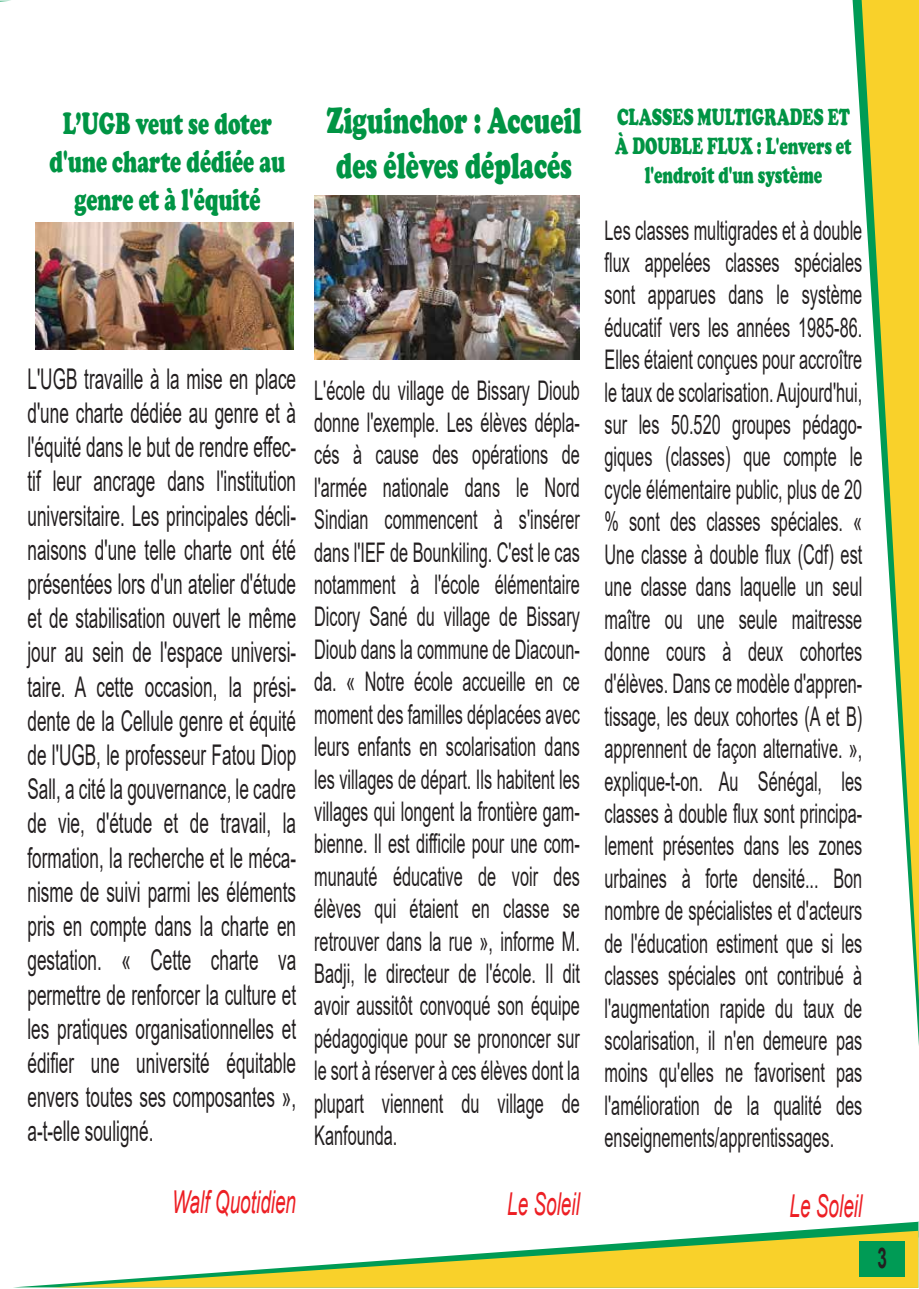
<style>
.page{position:relative;width:919px;height:1289px;background:#fff}
.page>*{position:absolute;margin:0;border:0;box-sizing:border-box;transform-origin:0 0}
.t1{font:900 37.5px/45px "Cooper";color:#009444;scale:.66 1}
.t2{font:900 31.5px/37.8px "Cooper";color:#009444;text-align:center;scale:.66 1}
.t3{font:italic 31.5px "Arial";color:#ed1f24;scale:.6 1}
.t4{font:28.5px/34.2px "Arial";color:#231f20;text-align:justify;scale:.6 1}
.t5{font:700 28.5px "Arial";color:#231f20;scale:.6 1}
.t6{font:27px/32.4px "Arial";color:#231f20;text-align:justify;scale:.6 1}
.t7{font:900 24px/28.8px "Cooper";color:#009444;text-align:center;scale:.66 1}
</style>
<div class="page">
<svg style="left:19px;top:1221px;width:899px;height:66px"></svg>
<svg style="left:53px;top:1230px;width:865px;height:57px"></svg>
<svg style="left:852px;top:0;width:66px;height:1030px"></svg>
<svg style="left:861px;top:0;width:57px;height:1000px"></svg>
<div style="left:859px;top:1240px;width:45px;height:36px;background:#009b55"></div>
<img style="left:36px;top:222px;width:257px;height:127px">
<img style="left:314px;top:195px;width:266px;height:165px">
<p class="t2" style="left:50px;top:105px;width:359px">L’UGB veut se doter d'une charte dédiée au genre et à l'équité</p>
<h1 class="t1" style="left:327px;top:98px;width:387px">Ziguinchor : Accueil des élèves déplacés</h1>
<p class="t4" style="left:27px;top:361px;width:449px">L'UGB travaille à la mise en place d'une charte dédiée au genre et à l'équité dans le but de rendre effec&shy;tif leur ancrage dans l'institution universitaire. Les principales décli&shy;naisons d'une telle charte ont été présentées lors d'un atelier d'étude et de stabilisation ouvert le même jour au sein de l'espace universi&shy;taire. A cette occasion, la prési&shy;dente de la Cellule genre et équité de l'UGB, le professeur Fatou Diop Sall, a cité la gouvernance, le cadre de vie, d'étude et de travail, la formation, la recherche et le méca&shy;nisme de suivi parmi les éléments pris en compte dans la charte en gestation. « Cette charte va permettre de renforcer la culture et les pratiques organisationnelles et édifier une université équitable envers toutes ses composantes », a-t-elle souligné.</p>
<p class="t3" style="left:172px;top:1181px;width:208px">Walf Quotidien</p>
<p class="t6" style="left:314px;top:373px;width:444px">L'école du village de Bissary Dioub donne l'exemple. Les élèves dépla&shy;cés à cause des opérations de l'armée nationale dans le Nord Sindian commencent à s'insérer dans l'IEF de Bounkiling. C'est le cas notamment à l'école élémentaire Dicory Sané du village de Bissary Dioub dans la commune de Diacoun&shy;da. « Notre école accueille en ce moment des familles déplacées avec leurs enfants en scolarisation dans les villages de départ. Ils habitent les villages qui longent la frontière gam&shy;bienne. Il est difficile pour une com&shy;munauté éducative de voir des élèves qui étaient en classe se retrouver dans la rue », informe M.<br>Badji, le directeur de l'école. Il dit avoir aussitôt convoqué son équipe pédagogique pour se prononcer sur le sort à réserver à ces élèves dont la plupart viennent du village de Kanfounda.</p>
<p class="t3" style="left:507px;top:1183px;width:123px">Le Soleil</p>
<p class="t7" style="left:615px;top:103px;width:359px">CLASSES MULTIGRADES ET<br>À DOUBLE FLUX : L'envers et l'endroit d'un système</p>
<p class="t6" style="left:604px;top:214px;width:431px">Les classes multigrades et à double flux appelées classes spéciales sont apparues dans le système éducatif vers les années 1985-86.<br>Elles étaient conçues pour accroître le taux de scolarisation. Aujourd'hui, sur les 50.520 groupes pédago&shy;giques (classes) que compte le cycle élémentaire public, plus de 20 % sont des classes spéciales. « Une classe à double flux (Cdf) est une classe dans laquelle un seul maître ou une seule maitresse donne cours à deux cohortes d'élèves. Dans ce modèle d'appren&shy;tissage, les deux cohortes (A et B) apprennent de façon alternative. », explique-t-on. Au Sénégal, les classes à double flux sont principa&shy;lement présentes dans les zones urbaines à forte densité... Bon nombre de spécialistes et d'acteurs de l'éducation estiment que si les classes spéciales ont contribué à l'augmentation rapide du taux de scolarisation, il n'en demeure pas moins qu'elles ne favorisent pas l'amélioration de la qualité des enseignements/apprentissages.</p>
<p class="t3" style="left:789px;top:1185px;width:123px">Le Soleil</p>
<p class="t5" style="left:877px;top:1237px;width:17px">3</p>
</div>
